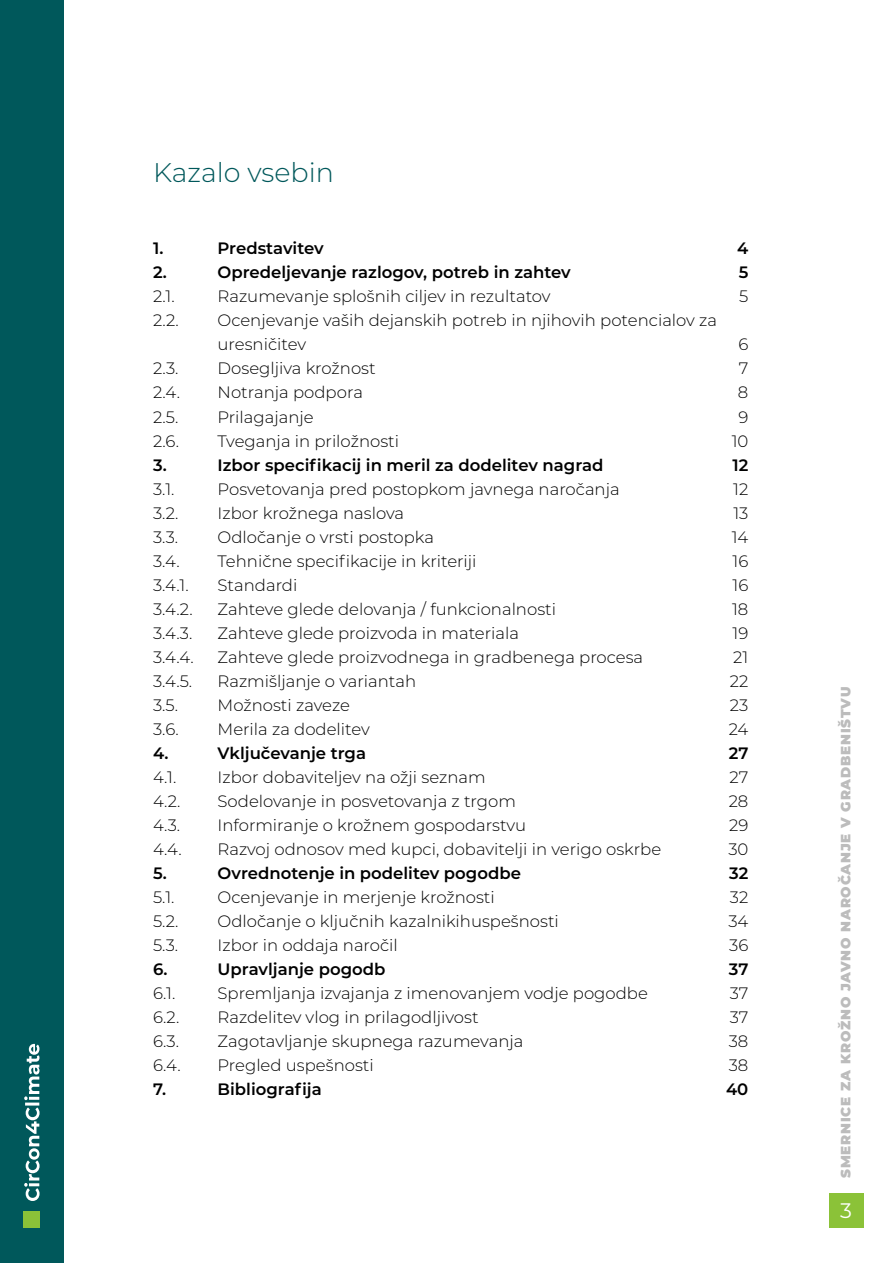
<style>
.page{position:relative;width:893px;height:1263px;background:#fff}
.page>*{position:absolute;margin:0;border:0;box-sizing:border-box;transform-origin:0 0}
.t1{font:300 27px "Montserrat";color:#00585b}
.t2{font:21px "Montserrat";color:#fff}
.t3{font:300 16.5px/24px "Montserrat";color:#000}
.t4{font:600 16.5px "Montserrat";color:#000}
.t5{font:900 13.5px "Montserrat";letter-spacing:.06em;color:#bcbcbc}
</style>
<div class="page">
<div style="left:0;top:0;width:64px;height:1263px;background:#00585b"></div>
<div style="left:829px;top:1193px;width:35px;height:35px;background:#8bc238"></div>
<svg style="left:24px;top:1044px;width:16px;height:157px"></svg>
<div style="left:24px;top:1211px;width:16px;height:17px;background:#8bc238"></div>
<h1 class="t1" style="left:153px;top:154px;width:182px">Kazalo vsebin</h1>
<p class="t4" style="left:153px;top:237px;width:12px">1.</p>
<p class="t4" style="left:218px;top:237px;width:108px">Predstavitev</p>
<p class="t4" style="left:737px;top:237px;width:13px">4</p>
<p class="t4" style="left:153px;top:261px;width:15px">2.</p>
<p class="t4" style="left:218px;top:261px;width:355px">Opredeljevanje razlogov, potreb in zahtev</p>
<p class="t4" style="left:739px;top:261px;width:11px">5</p>
<p class="t3" style="left:153px;top:284px;width:23px">2.1.</p>
<p class="t3" style="left:218px;top:284px;width:335px">Razumevanje splošnih ciljev in rezultatov</p>
<p class="t3" style="left:739px;top:284px;width:11px">5</p>
<p class="t3" style="left:153px;top:308px;width:27px">2.2.</p>
<p class="t3" style="left:218px;top:308px;width:501px">Ocenjevanje vaših dejanskih potreb in njihovih potencialov za uresničitev</p>
<p class="t3" style="left:738px;top:332px;width:11px">6</p>
<p class="t3" style="left:153px;top:356px;width:27px">2.3.</p>
<p class="t3" style="left:218px;top:356px;width:160px">Dosegljiva krožnost</p>
<p class="t3" style="left:739px;top:356px;width:11px">7</p>
<p class="t3" style="left:153px;top:380px;width:28px">2.4.</p>
<p class="t3" style="left:218px;top:380px;width:147px">Notranja podpora</p>
<p class="t3" style="left:738px;top:380px;width:12px">8</p>
<p class="t3" style="left:153px;top:404px;width:27px">2.5.</p>
<p class="t3" style="left:218px;top:404px;width:98px">Prilagajanje</p>
<p class="t3" style="left:738px;top:404px;width:11px">9</p>
<p class="t3" style="left:153px;top:428px;width:27px">2.6.</p>
<p class="t3" style="left:218px;top:428px;width:183px">Tveganja in priložnosti</p>
<p class="t3" style="left:732px;top:428px;width:18px">10</p>
<p class="t4" style="left:153px;top:453px;width:15px">3.</p>
<p class="t4" style="left:218px;top:453px;width:388px">Izbor specifikacij in meril za dodelitev nagrad</p>
<p class="t4" style="left:732px;top:453px;width:17px">12</p>
<p class="t3" style="left:153px;top:476px;width:23px">3.1.</p>
<p class="t3" style="left:218px;top:476px;width:404px">Posvetovanja pred postopkom javnega naročanja</p>
<p class="t3" style="left:733px;top:476px;width:17px">12</p>
<p class="t3" style="left:153px;top:500px;width:27px">3.2.</p>
<p class="t3" style="left:218px;top:500px;width:188px">Izbor krožnega naslova</p>
<p class="t3" style="left:733px;top:500px;width:17px">13</p>
<p class="t3" style="left:153px;top:524px;width:27px">3.3.</p>
<p class="t3" style="left:218px;top:524px;width:218px">Odločanje o vrsti postopka</p>
<p class="t3" style="left:732px;top:524px;width:18px">14</p>
<p class="t3" style="left:153px;top:548px;width:28px">3.4.</p>
<p class="t3" style="left:218px;top:548px;width:260px">Tehnične specifikacije in kriteriji</p>
<p class="t3" style="left:733px;top:548px;width:17px">16</p>
<p class="t3" style="left:153px;top:572px;width:37px">3.4.1.</p>
<p class="t3" style="left:218px;top:572px;width:81px">Standardi</p>
<p class="t3" style="left:733px;top:572px;width:17px">16</p>
<p class="t3" style="left:153px;top:596px;width:41px">3.4.2.</p>
<p class="t3" style="left:218px;top:596px;width:340px">Zahteve glede delovanja / funkcionalnosti</p>
<p class="t3" style="left:732px;top:596px;width:18px">18</p>
<p class="t3" style="left:153px;top:620px;width:41px">3.4.3.</p>
<p class="t3" style="left:218px;top:620px;width:303px">Zahteve glede proizvoda in materiala</p>
<p class="t3" style="left:733px;top:620px;width:17px">19</p>
<p class="t3" style="left:153px;top:644px;width:42px">3.4.4.</p>
<p class="t3" style="left:218px;top:644px;width:427px">Zahteve glede proizvodnega in gradbenega procesa</p>
<p class="t3" style="left:733px;top:644px;width:17px">21</p>
<p class="t3" style="left:153px;top:668px;width:41px">3.4.5.</p>
<p class="t3" style="left:218px;top:668px;width:200px">Razmišljanje o variantah</p>
<p class="t3" style="left:730px;top:668px;width:20px">22</p>
<p class="t3" style="left:153px;top:692px;width:27px">3.5.</p>
<p class="t3" style="left:218px;top:692px;width:134px">Možnosti zaveze</p>
<p class="t3" style="left:730px;top:692px;width:20px">23</p>
<p class="t3" style="left:153px;top:716px;width:27px">3.6.</p>
<p class="t3" style="left:218px;top:716px;width:154px">Merila za dodelitev</p>
<p class="t3" style="left:729px;top:716px;width:21px">24</p>
<p class="t4" style="left:153px;top:741px;width:17px">4.</p>
<p class="t4" style="left:218px;top:741px;width:150px">Vključevanje trga</p>
<p class="t4" style="left:729px;top:741px;width:21px">27</p>
<p class="t3" style="left:153px;top:764px;width:25px">4.1.</p>
<p class="t3" style="left:218px;top:764px;width:270px">Izbor dobaviteljev na ožji seznam</p>
<p class="t3" style="left:730px;top:764px;width:20px">27</p>
<p class="t3" style="left:153px;top:788px;width:29px">4.2.</p>
<p class="t3" style="left:218px;top:788px;width:300px">Sodelovanje in posvetovanja z trgom</p>
<p class="t3" style="left:729px;top:788px;width:21px">28</p>
<p class="t3" style="left:153px;top:812px;width:29px">4.3.</p>
<p class="t3" style="left:218px;top:812px;width:310px">Informiranje o krožnem gospodarstvu</p>
<p class="t3" style="left:729px;top:812px;width:21px">29</p>
<p class="t3" style="left:153px;top:836px;width:30px">4.4.</p>
<p class="t3" style="left:218px;top:836px;width:445px">Razvoj odnosov med kupci, dobavitelji in verigo oskrbe</p>
<p class="t3" style="left:728px;top:836px;width:22px">30</p>
<p class="t4" style="left:153px;top:861px;width:15px">5.</p>
<p class="t4" style="left:218px;top:861px;width:305px">Ovrednotenje in podelitev pogodbe</p>
<p class="t4" style="left:729px;top:861px;width:21px">32</p>
<p class="t3" style="left:153px;top:884px;width:23px">5.1.</p>
<p class="t3" style="left:218px;top:884px;width:279px">Ocenjevanje in merjenje krožnosti</p>
<p class="t3" style="left:730px;top:884px;width:20px">32</p>
<p class="t3" style="left:153px;top:908px;width:27px">5.2.</p>
<p class="t3" style="left:218px;top:908px;width:343px">Odločanje o ključnih kazalnikihuspešnosti</p>
<p class="t3" style="left:728px;top:908px;width:21px">34</p>
<p class="t3" style="left:153px;top:932px;width:27px">5.3.</p>
<p class="t3" style="left:218px;top:932px;width:182px">Izbor in oddaja naročil</p>
<p class="t3" style="left:729px;top:932px;width:21px">36</p>
<p class="t4" style="left:153px;top:957px;width:16px">6.</p>
<p class="t4" style="left:218px;top:957px;width:169px">Upravljanje pogodb</p>
<p class="t4" style="left:729px;top:957px;width:21px">37</p>
<p class="t3" style="left:153px;top:980px;width:24px">6.1.</p>
<p class="t3" style="left:218px;top:980px;width:432px">Spremljanja izvajanja z imenovanjem vodje pogodbe</p>
<p class="t3" style="left:730px;top:980px;width:20px">37</p>
<p class="t3" style="left:153px;top:1004px;width:28px">6.2.</p>
<p class="t3" style="left:218px;top:1004px;width:262px">Razdelitev vlog in prilagodljivost</p>
<p class="t3" style="left:730px;top:1004px;width:20px">37</p>
<p class="t3" style="left:153px;top:1028px;width:28px">6.3.</p>
<p class="t3" style="left:218px;top:1028px;width:307px">Zagotavljanje skupnega razumevanja</p>
<p class="t3" style="left:729px;top:1028px;width:21px">38</p>
<p class="t3" style="left:153px;top:1052px;width:29px">6.4.</p>
<p class="t3" style="left:218px;top:1052px;width:158px">Pregled uspešnosti</p>
<p class="t3" style="left:729px;top:1052px;width:21px">38</p>
<p class="t4" style="left:153px;top:1077px;width:15px">7.</p>
<p class="t4" style="left:218px;top:1077px;width:106px">Bibliografija</p>
<p class="t4" style="left:726px;top:1077px;width:24px">40</p>
<p class="t5" style="left:835px;top:1178px;width:493px;rotate:-90deg">SMERNICE ZA KROŽNO JAVNO NAROČANJE V GRADBENIŠTVU</p>
<p class="t2" style="left:840px;top:1196px;width:11px">3</p>
</div>
